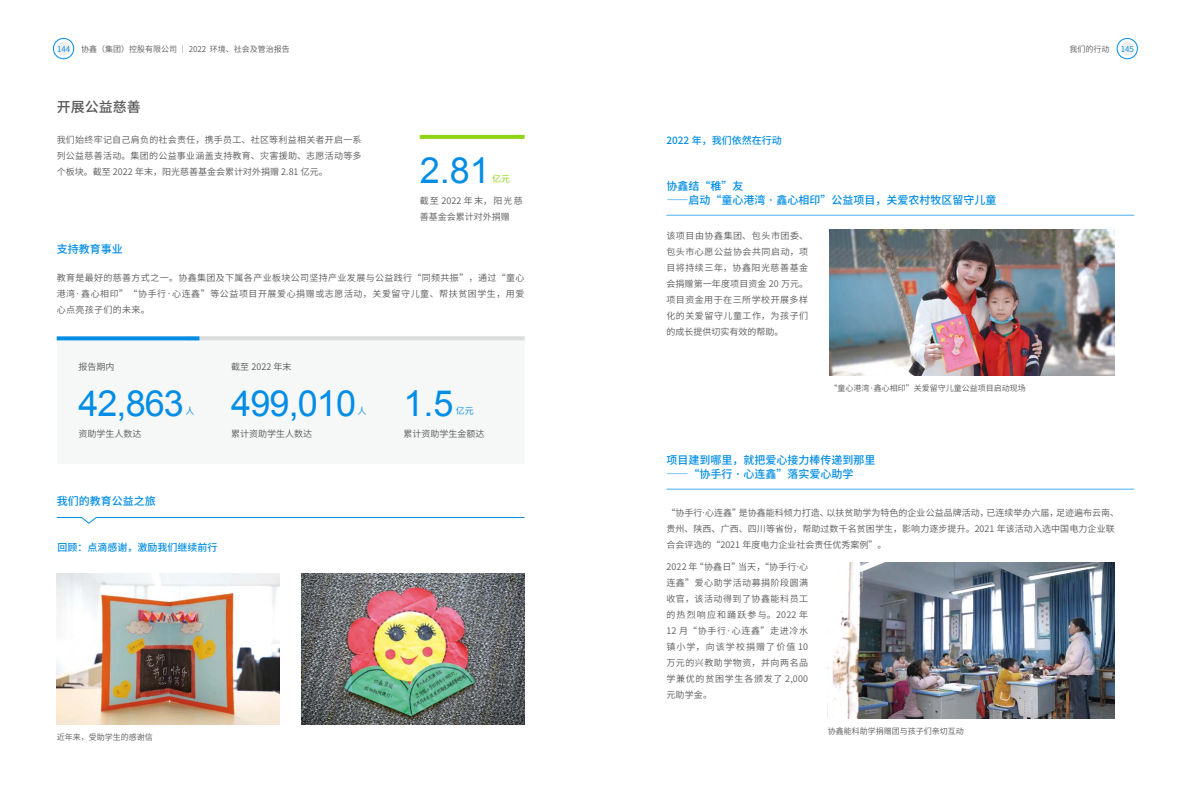
<style>
.page{position:relative;width:1191px;height:808px;background:#fff}
.page>*{position:absolute;margin:0;border:0;box-sizing:border-box;transform-origin:0 0}
.t1{font:36px "Arial";letter-spacing:-.025em;color:#008de5}
.t2{font:500 14px "Source Han Sans SC";color:#595757}
.t3{font:500 11px/13.2px "Source Han Sans SC";color:#008de5}
.t4{font:500 10px "Source Han Sans SC";color:#008de5}
.t5{font:9px/16px "Source Han Sans SC";letter-spacing:.01em;color:#595757;text-align:justify}
.t6{font:9px "Source Han Sans SC";color:#008de5}
.t7{font:9px "Source Han Sans SC";color:#83d200}
.t8{font:8px "Source Han Sans SC";color:#595757}
.t9{font:8px "Source Han Sans SC";color:#008de5}
</style>
<div class="page">
<div style="left:57px;top:336px;width:467px;height:128px;background:#f6f7f7"></div>
<hr style="left:186px;top:336px;width:338px;height:4px;background:#dcdddd">
<svg style="left:57px;top:336px;width:142px;height:4px"></svg>
<svg style="left:420px;top:135px;width:104px;height:4px"></svg>
<img style="left:57px;top:573px;width:222px;height:151px">
<img style="left:302px;top:573px;width:222px;height:151px">
<hr style="left:666px;top:215px;width:468px;height:1px;background:#4dafed">
<hr style="left:666px;top:489px;width:468px;height:1px;background:#4dafed">
<svg style="left:56px;top:517px;width:469px;height:7px"></svg>
<img style="left:829px;top:230px;width:285px;height:146px">
<img style="left:827px;top:562px;width:287px;height:156px">
<div style="left:53px;top:38px;width:21px;height:21px;border:1px solid #008de5;border-radius:50%"></div>
<div style="left:57px;top:42px;width:14px;height:14px;background:#eee;border-radius:50%"></div>
<div style="left:1117px;top:38px;width:20px;height:21px;border:1px solid #008de5;border-radius:50%"></div>
<div style="left:1120px;top:42px;width:14px;height:14px;background:#eee;border-radius:50%"></div>
<p class="t9" style="left:57px;top:44px;width:15px">144</p>
<p class="t8" style="left:81px;top:44px;width:210px">协鑫（集团）控股有限公司 ｜ 2022 环境、社会及管治报告</p>
<p class="t8" style="left:1069px;top:44px;width:41px">我们的行动</p>
<p class="t9" style="left:1120px;top:44px;width:15px">145</p>
<h2 class="t2" style="left:57px;top:99px;width:85px">开展公益慈善</h2>
<p class="t5" style="left:57px;top:132px;width:306px">我们始终牢记自己肩负的社会责任，携手员工、社区等利益相关者开启一系列公益慈善活动。集团的公益事业涵盖支持教育、灾害援助、志愿活动等多个板块。截至 2022 年末，阳光慈善基金会累计对外捐赠 2.81 亿元。</p>
<h1 class="t1" style="left:420px;top:147px;width:72px">2.81</h1>
<p class="t7" style="left:492px;top:173px;width:19px">亿元</p>
<p class="t5" style="left:420px;top:193px;width:105px">截至 2022 年末，阳光慈善基金会累计对外捐赠</p>
<p class="t3" style="left:57px;top:243px;width:67px">支持教育事业</p>
<p class="t5" style="left:57px;top:270px;width:469px">教育是最好的慈善方式之一。协鑫集团及下属各产业板块公司坚持产业发展与公益践行“同频共振”，通过“童心港湾·鑫心相印”“协手行·心连鑫”等公益项目开展爱心捐赠或志愿活动，关爱留守儿童、帮扶贫困学生，用爱心点亮孩子们的未来。</p>
<p class="t5" style="left:78px;top:359px;width:37px">报告期内</p>
<p class="t5" style="left:231px;top:359px;width:62px">截至 2022 年末</p>
<h1 class="t1" style="left:78px;top:379px;width:107px">42,863</h1>
<p class="t6" style="left:185px;top:406px;width:10px">人</p>
<h1 class="t1" style="left:231px;top:379px;width:126px">499,010</h1>
<p class="t6" style="left:357px;top:406px;width:10px">人</p>
<p class="t5" style="left:78px;top:426px;width:64px">资助学生人数达</p>
<p class="t5" style="left:231px;top:426px;width:82px">累计资助学生人数达</p>
<p class="t3" style="left:57px;top:494px;width:100px">我们的教育公益之旅</p>
<p class="t4" style="left:57px;top:542px;width:161px">回顾：点滴感谢，激励我们继续前行</p>
<h1 class="t1" style="left:403px;top:379px;width:52px">1.5</h1>
<p class="t6" style="left:456px;top:406px;width:19px">亿元</p>
<p class="t5" style="left:403px;top:426px;width:82px">累计资助学生金额达</p>
<p class="t8" style="left:57px;top:732px;width:97px">近年来，受助学生的感谢信</p>
<p class="t4" style="left:666px;top:134px;width:117px">2022 年，我们依然在行动</p>
<p class="t3" style="left:666px;top:180px;width:331px">协鑫结“稚”友<br>——启动“童心港湾 · 鑫心相印”公益项目，关爱农村牧区留守儿童</p>
<p class="t5" style="left:666px;top:228px;width:143px">该项目由协鑫集团、包头市团委、包头市心愿公益协会共同启动，项目将持续三年，协鑫阳光慈善基金会捐赠第一年度项目资金 20 万元。项目资金用于在三所学校开展多样化的关爱留守儿童工作，为孩子们的成长提供切实有效的帮助。</p>
<p class="t8" style="left:829px;top:384px;width:198px">“童心港湾·鑫心相印”关爱留守儿童公益项目启动现场</p>
<p class="t3" style="left:666px;top:454px;width:210px">项目建到哪里，就把爱心接力棒传递到那里——“协手行 · 心连鑫”落实爱心助学</p>
<p class="t5" style="left:666px;top:505px;width:454px;text-align:left">“协手行·心连鑫”是协鑫能科倾力打造、以扶贫助学为特色的企业公益品牌活动，已连续举办六届，足迹遍布云南、贵州、陕西、广西、四川等省份，帮助过数千名贫困学生，影响力逐步提升。2021 年该活动入选中国电力企业联合会评选的“2021 年度电力企业社会责任优秀案例”。</p>
<p class="t5" style="left:666px;top:559px;width:143px">2022 年“协鑫日”当天，“协手行·心连鑫”爱心助学活动募捐阶段圆满收官，该活动得到了协鑫能科员工的热烈响应和踊跃参与。2022 年12 月“协手行·心连鑫”走进冷水镇小学，向该学校捐赠了价值 10万元的兴教助学物资，并向两名品学兼优的贫困学生各颁发了 2,000元助学金。</p>
<p class="t8" style="left:827px;top:726px;width:137px">协鑫能科助学捐赠团与孩子们亲切互动</p>
</div>
